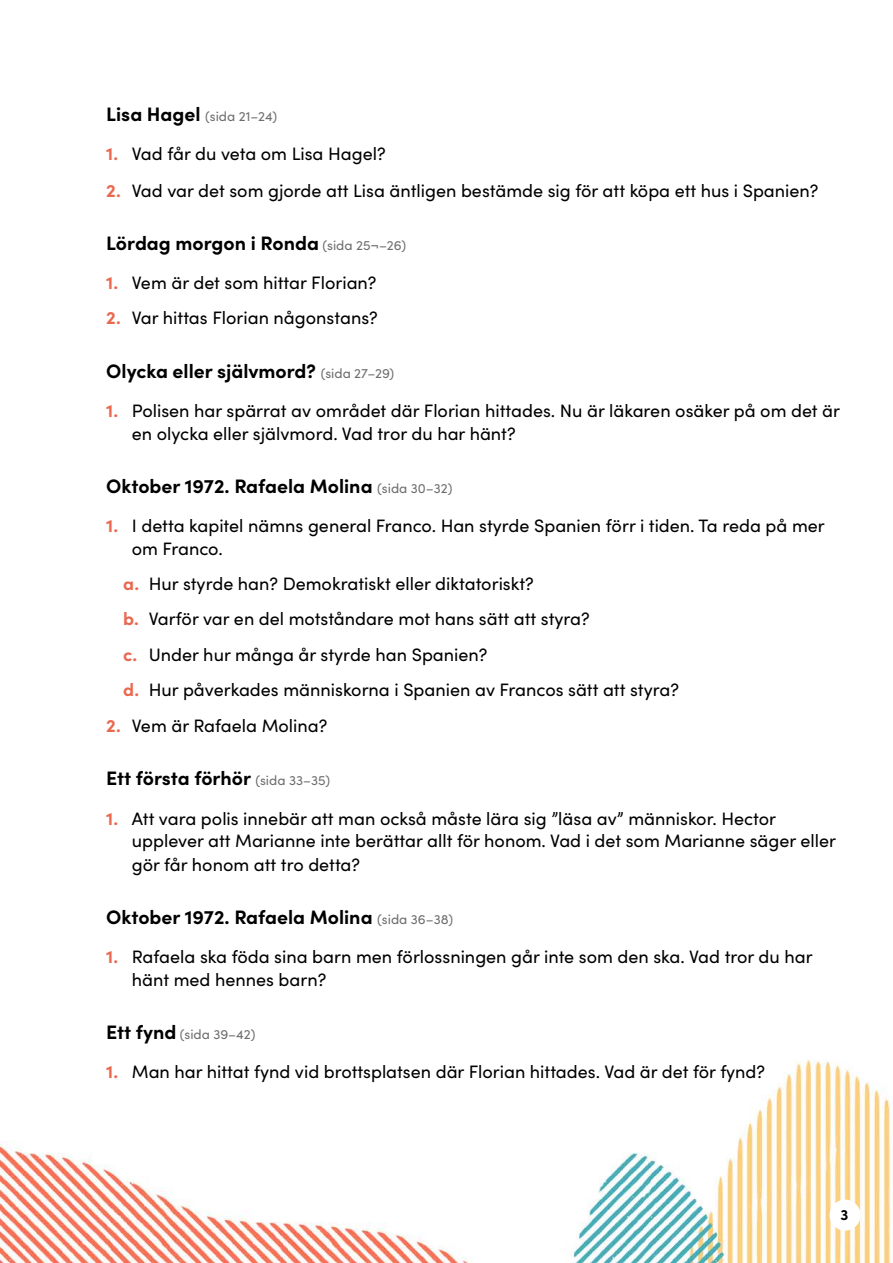
<style>
.page{position:relative;width:893px;height:1263px;background:#fff}
.page>*{position:absolute;margin:0;border:0;box-sizing:border-box;transform-origin:0 0}
.t1{font:700 19.5px "Sofia Pro";color:#000}
.t2{font:18px/22.5px "Sofia Pro";color:#000}
.t3{font:700 15px "Sofia Pro";color:#000}
.t4{font:13.5px "Sofia Pro";color:#6e6e6e}
.s1{font-weight:700;font-size:19.5px;color:#000}
.s2{font-weight:700;color:#ea684f}
.s3{font-weight:400;font-size:13.5px;color:#6e6e6e}
</style>
<div class="page">
<img style="left:0;top:1060px;width:891px;height:203px">
<div style="left:830px;top:1199px;width:30px;height:31px;background:#fff;border-radius:50%"></div>
<p class="t4" style="left:106px;top:106px;width:172px"><span class="s1">Lisa Hagel</span> (sida 21–24)</p>
<p class="t2" style="left:106px;top:142px;width:281px"><span class="s2">1.</span> Vad får du veta om Lisa Hagel?</p>
<p class="t2" style="left:106px;top:178px;width:714px"><span class="s2">2.</span> Vad var det som gjorde att Lisa äntligen bestämde sig för att köpa ett hus i Spanien?</p>
<p class="t1" style="left:106px;top:228px;width:301px">Lördag morgon i Ronda <span class="s3">(sida 25¬–26)</span></p>
<p class="t2" style="left:106px;top:271px;width:272px"><span class="s2">1.</span> Vem är det som hittar Florian?</p>
<p class="t2" style="left:106px;top:306px;width:273px"><span class="s2">2.</span> Var hittas Florian någonstans?</p>
<p class="t1" style="left:106px;top:356px;width:289px">Olycka eller självmord? <span class="s3">(sida 27–29)</span></p>
<p class="t2" style="left:132px;top:399px;width:710px;text-indent:-26px"><span class="s2">1.</span> Polisen har spärrat av området där Florian hittades. Nu är läkaren osäker på om det är en olycka eller självmord. Vad tror du har hänt?</p>
<p class="t1" style="left:106px;top:471px;width:348px">Oktober 1972. Rafaela Molina <span class="s3">(sida 30–32)</span></p>
<p class="t2" style="left:132px;top:514px;width:695px;text-indent:-26px"><span class="s2">1.</span> I detta kapitel nämns general Franco. Han styrde Spanien förr i tiden. Ta reda på mer om Franco.</p>
<p class="t2" style="left:123px;top:565px;width:557px;line-height:35.2px"><span class="s2">a.</span> Hur styrde han? Demokratiskt eller diktatoriskt?<br><span class="s2">b.</span> Varför var en del motståndare mot hans sätt att styra?<br><span class="s2">c.</span> Under hur många år styrde han Spanien?<br><span class="s2">d.</span> Hur påverkades människorna i Spanien av Francos sätt att styra?</p>
<p class="t2" style="left:106px;top:713px;width:223px"><span class="s2">2.</span> Vem är Rafaela Molina?</p>
<p class="t1" style="left:106px;top:763px;width:225px">Ett första förhör <span class="s3">(sida 33–35)</span></p>
<p class="t2" style="left:132px;top:806px;width:706px;line-height:23px;text-indent:-26px"><span class="s2">1.</span> Att vara polis innebär att man också måste lära sig ”läsa av” människor. Hector upplever att Marianne inte berättar allt för honom. Vad i det som Marianne säger eller gör får honom att tro detta?</p>
<p class="t1" style="left:106px;top:902px;width:348px">Oktober 1972. Rafaela Molina <span class="s3">(sida 36–38)</span></p>
<p class="t2" style="left:132px;top:945px;width:682px;text-indent:-26px"><span class="s2">1.</span> Rafaela ska föda sina barn men förlossningen går inte som den ska. Vad tror du har hänt med hennes barn?</p>
<p class="t4" style="left:106px;top:1024px;width:151px"><span class="s1">Ett fynd</span> (sida 39–42)</p>
<p class="t2" style="left:106px;top:1060px;width:660px"><span class="s2">1.</span> Man har hittat fynd vid brottsplatsen där Florian hittades. Vad är det för fynd?</p>
<p class="t3" style="left:841px;top:1204px;width:9px">3</p>
</div>
